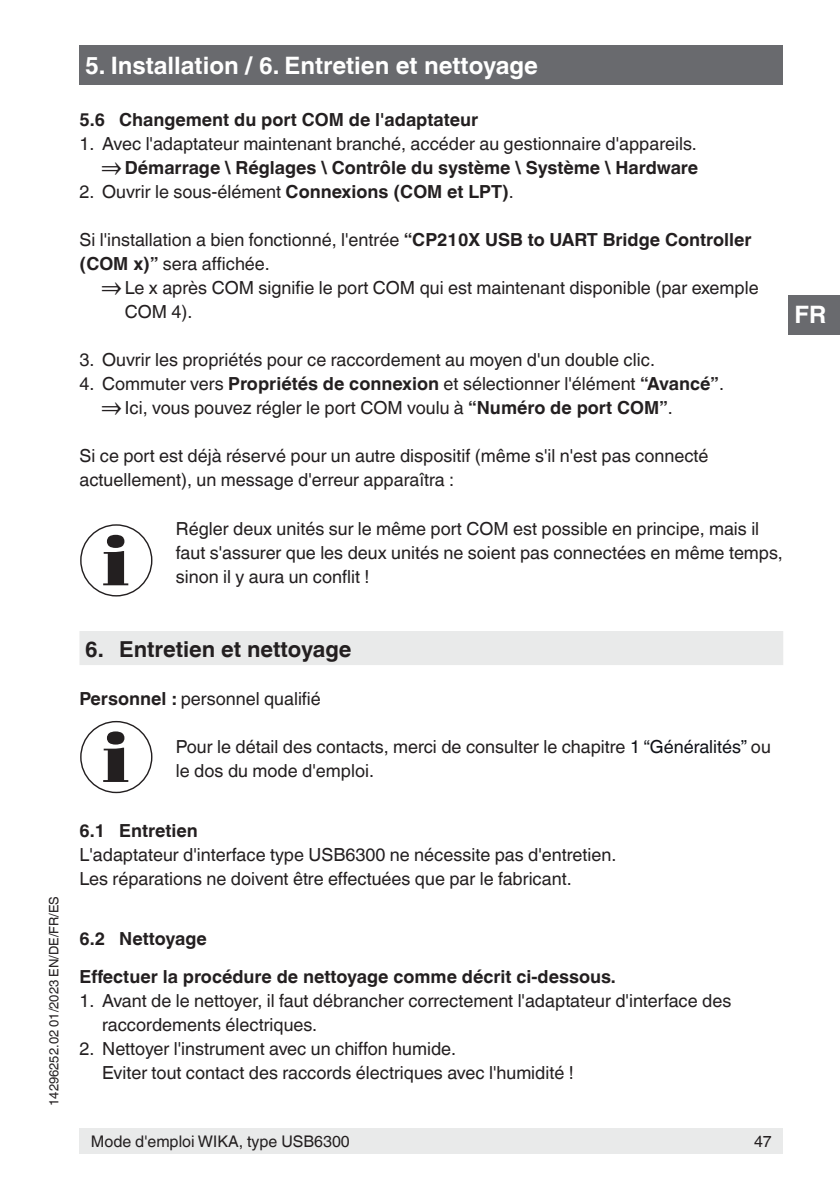
<style>
.page{position:relative;width:840px;height:1191px;background:#fff}
.page>*{position:absolute;margin:0;border:0;box-sizing:border-box;transform-origin:0 0}
.t1{font:700 24px "Helvetica World";color:#fff}
.t2{font:700 22px "Helvetica World";color:#231f20}
.t3{font:18px/24px "Helvetica World";color:#231f20}
.t4{font:700 18px/38px "Helvetica World";color:#231f20}
.t5{font:16px "Helvetica World";color:#231f20}
.t6{font:13px "Helvetica World";color:#231f20}
.s1{font-size:27.2px}
.s2{font-weight:700}
.s3{color:#101218}
</style>
<div class="page">
<div style="left:79px;top:1128px;width:703px;height:26px;background:#e9eaea"></div>
<div style="left:79px;top:45px;width:703px;height:40px;background:#696a6e"></div>
<div style="left:788px;top:295px;width:51px;height:39px;background:#696a6e"></div>
<div style="left:79px;top:631px;width:703px;height:34px;background:#e9eaea"></div>
<svg style="left:103px;top:535px;width:25px;height:50px"></svg>
<div style="left:80px;top:524px;width:72px;height:72px;border:1px solid #231f20;border-radius:50%"></div>
<svg style="left:103px;top:731px;width:25px;height:51px"></svg>
<div style="left:80px;top:721px;width:72px;height:72px;border:1px solid #231f20;border-radius:50%"></div>
<h1 class="t1" style="left:85px;top:51px;width:454px">5. Installation / 6. Entretien et nettoyage</h1>
<p class="t4" style="left:79px;top:101px;width:400px">5.6 Changement du port COM de l'adaptateur</p>
<p class="t3" style="left:79px;top:132px;width:620px;text-align:right">1. Avec l'adaptateur maintenant branché, accéder au gestionnaire d'appareils. <span class="s1">⇒</span><span class="s2">Démarrage \ Réglages \ Contrôle du système \ Système \ Hardware</span></p>
<p class="t3" style="left:79px;top:180px;width:436px">2. Ouvrir le sous-élément <span class="s2">Connexions (COM et LPT)</span>.</p>
<p class="t3" style="left:79px;top:228px;width:673px">Si l'installation a bien fonctionné, l'entrée <span class="s2">“CP210X USB to UART Bridge Controller (COM x)”</span> sera affichée.</p>
<p class="t3" style="left:125px;top:276px;width:635px;text-indent:-23px"><span class="s1">⇒</span>Le x après COM signifie le port COM qui est maintenant disponible (par exemple<br>COM 4).</p>
<p class="t3" style="left:79px;top:348px;width:576px">3. Ouvrir les propriétés pour ce raccordement au moyen d'un double clic.</p>
<p class="t3" style="left:102px;top:372px;width:623px;text-indent:-23px">4. Commuter vers <span class="s2">Propriétés de connexion</span> et sélectionner l'élément <span class="s2">“Avancé”</span>. <span class="s1">⇒</span>Ici, vous pouvez régler le port COM voulu à <span class="s2">“Numéro de port COM”</span>.</p>
<p class="t3" style="left:79px;top:444px;width:630px">Si ce port est déjà réservé pour un autre dispositif (même s'il n'est pas connecté actuellement), un message d'erreur apparaîtra :</p>
<p class="t3" style="left:176px;top:516px;width:608px">Régler deux unités sur le même port COM est possible en principe, mais il faut s'assurer que les deux unités ne soient pas connectées en même temps, sinon il y aura un conflit !</p>
<h1 class="t1" style="left:794px;top:301px;width:33px">FR</h1>
<p class="t6" style="left:46px;top:1106px;width:211px;rotate:-90deg">14296252.02 01/2023 EN/DE/FR/ES</p>
<p class="t2" style="left:85px;top:636px;width:268px">6. Entretien et nettoyage</p>
<p class="t3" style="left:79px;top:686px;width:243px"><span class="s2">Personnel :</span> personnel qualifié</p>
<p class="t3" style="left:176px;top:734px;width:596px">Pour le détail des contacts, merci de consulter le chapitre <span class="s3">1 “Généralités”</span> ou le dos du mode d'emploi.</p>
<p class="t4" style="left:79px;top:811px;width:120px">6.1 Entretien</p>
<p class="t3" style="left:79px;top:842px;width:538px">L'adaptateur d'interface type USB6300 ne nécessite pas d'entretien.<br>Les réparations ne doivent être effectuées que par le fabricant.</p>
<p class="t4" style="left:79px;top:919px;width:537px">6.2 Nettoyage<br>Effectuer la procédure de nettoyage comme décrit ci-dessous.</p>
<p class="t3" style="left:102px;top:988px;width:630px;text-indent:-23px">1. Avant de le nettoyer, il faut débrancher correctement l'adaptateur d'interface des raccordements électriques.</p>
<p class="t3" style="left:102px;top:1036px;width:473px;text-indent:-23px">2. Nettoyer l'instrument avec un chiffon humide.<br>Eviter tout contact des raccords électriques avec l'humidité !</p>
<p class="t5" style="left:91px;top:1132px;width:260px">Mode d'emploi WIKA, type USB6300</p>
<p class="t5" style="left:753px;top:1132px;width:19px">47</p>
</div>
